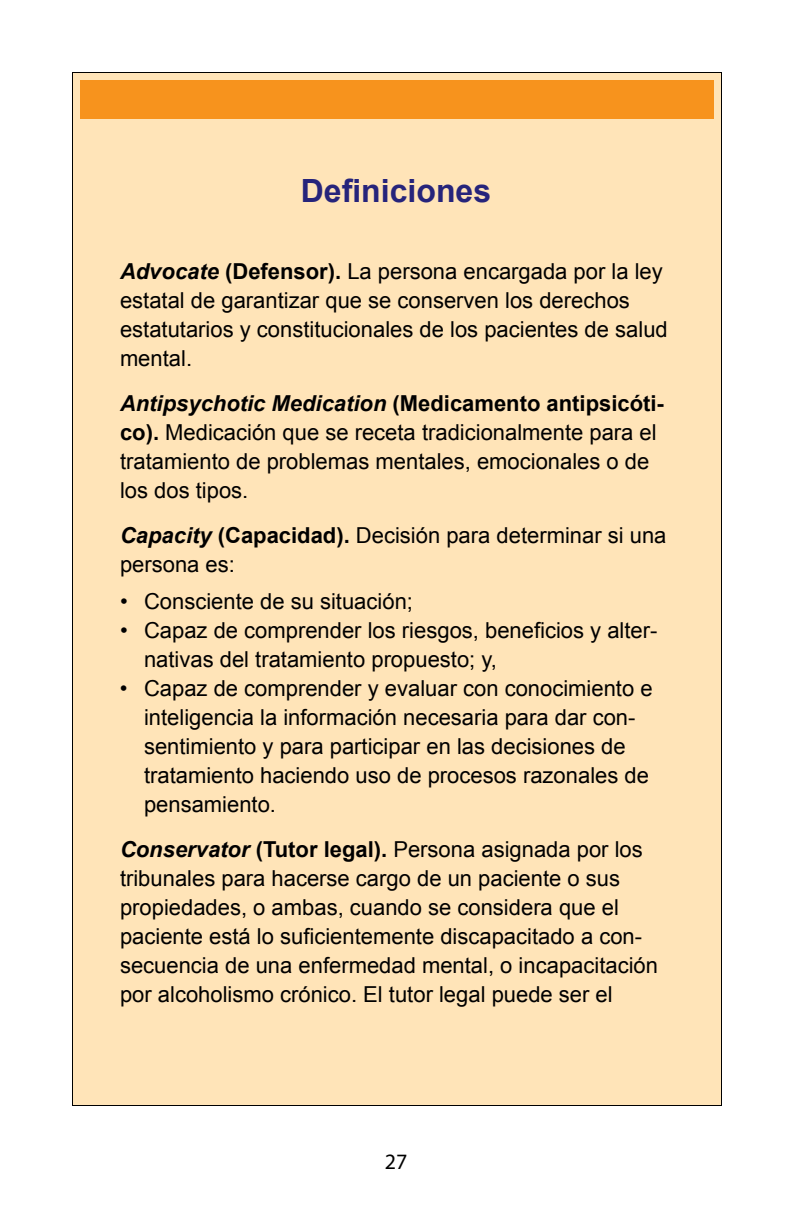
<style>
.page{position:relative;width:792px;height:1224px;background:#fff}
.page>*{position:absolute;margin:0;border:0;box-sizing:border-box;transform-origin:0 0}
.t1{font:700 32px "Arial";color:#26247b}
.t2{font:22px/29px "Arial";color:#000}
.t3{font:22px "Myriad Pro";color:#000}
.s1{font-weight:700;font-style:italic}
.s2{font-weight:700}
</style>
<div class="page">
<div style="left:72px;top:72px;width:650px;height:1034px;background:#ffe4b8"></div>
<div style="left:80px;top:80px;width:634px;height:39px;background:#f7931d"></div>
<h1 class="t1" style="left:301px;top:170px;width:192px">Definiciones</h1>
<p class="t2" style="left:120px;top:257px;width:549px"><span class="s1">Advocate</span> <span class="s2">(Defensor).</span> La persona encargada por la ley estatal de garantizar que se conserven los derechos estatutarios y constitucionales de los pacientes de salud mental.</p>
<p class="t2" style="left:120px;top:389px;width:545px"><span class="s1">Antipsychotic Medication</span> <span class="s2">(Medicamento antipsicóti&shy;co).</span> Medicación que se receta tradicionalmente para el tratamiento de problemas mentales, emocionales o de los dos tipos.</p>
<p class="t2" style="left:120px;top:521px;width:548px"><span class="s1">Capacity</span> <span class="s2">(Capacidad).</span> Decisión para determinar si una persona es:</p>
<p class="t2" style="left:120px;top:587px;width:295px">• Consciente de su situación;</p>
<p class="t2" style="left:144px;top:616px;width:515px;text-indent:-24px">• Capaz de comprender los riesgos, beneficios y alter&shy;nativas del tratamiento propuesto; y,</p>
<p class="t2" style="left:144px;top:674px;width:510px;text-indent:-24px">• Capaz de comprender y evaluar con conocimiento e inteligencia la información necesaria para dar con&shy;sentimiento y para participar en las decisiones de tratamiento haciendo uso de procesos razonales de pensamiento.</p>
<p class="t2" style="left:120px;top:835px;width:540px"><span class="s1">Conservator</span> <span class="s2">(Tutor legal).</span> Persona asignada por los tribunales para hacerse cargo de un paciente o sus propiedades, o ambas, cuando se considera que el paciente está lo suficientemente discapacitado a con&shy;secuencia de una enfermedad mental, o incapacitación por alcoholismo crónico. El tutor legal puede ser el</p>
<p class="t3" style="left:385px;top:1148px;width:12px">27</p>
</div>
